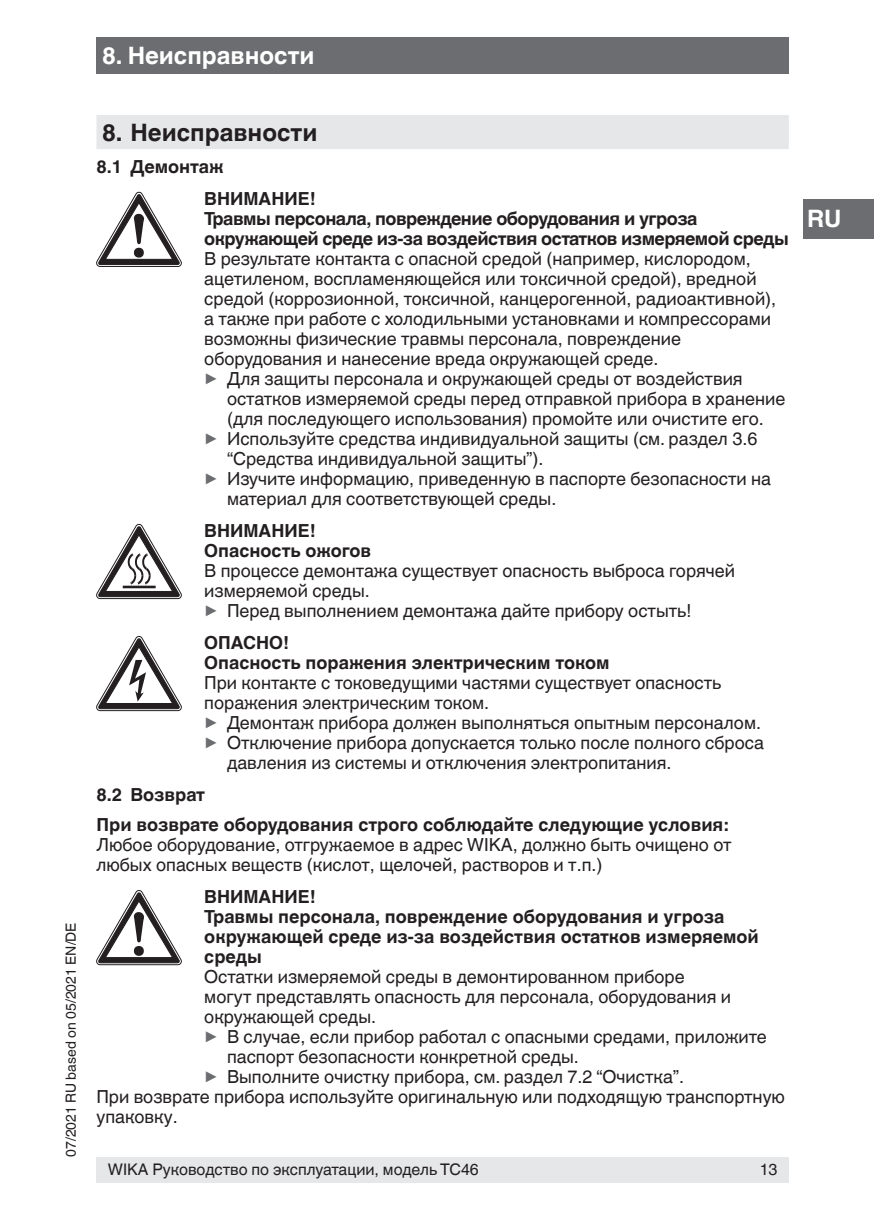
<style>
.page{position:relative;width:874px;height:1225px;background:#fff}
.page>*{position:absolute;margin:0;border:0;box-sizing:border-box;transform-origin:0 0}
.t1{font:700 24px "Helvetica World";color:#fff}
.t2{font:700 24px "Helvetica World";color:#231f20}
.t3{font:18px/20px "Helvetica World";color:#231f20}
.t4{font:700 18px/20px "Helvetica World";color:#231f20}
.t5{font:700 18px/20px "Helvetica World";letter-spacing:-.03em;color:#231f20}
.t6{font:16px "Helvetica World";color:#231f20}
.t7{font:14px "Helvetica World";color:#231f20}
.s1{font-size:17.8px;color:#6c6d70}
</style>
<div class="page">
<div style="left:96px;top:1157px;width:692px;height:25px;background:#e6e7e9"></div>
<div style="left:96px;top:37px;width:692px;height:37px;background:#6c6d70"></div>
<div style="left:802px;top:199px;width:71px;height:39px;background:#6c6d70"></div>
<div style="left:96px;top:115px;width:692px;height:34px;background:#e6e7e9"></div>
<svg style="left:96px;top:192px;width:85px;height:75px"></svg>
<svg style="left:96px;top:524px;width:85px;height:75px"></svg>
<svg style="left:96px;top:636px;width:85px;height:75px"></svg>
<svg style="left:96px;top:890px;width:85px;height:75px"></svg>
<h1 class="t1" style="left:102px;top:42px;width:214px">8. Неисправности</h1>
<p class="t7" style="left:63px;top:1157px;width:236px;rotate:-90deg">07/2021 RU based on 05/2021 EN/DE</p>
<h1 class="t2" style="left:102px;top:118px;width:217px">8. Неисправности</h1>
<p class="t4" style="left:204px;top:150px;width:113px;line-height:32px;text-indent:-108px">8.1 Демонтаж<br>ВНИМАНИЕ!</p>
<p class="t5" style="left:204px;top:208px;width:585px">Травмы персонала, повреждение оборудования и угроза окружающей среде из-за воздействия остатков измеряемой среды</p>
<p class="t3" style="left:204px;top:248px;width:573px">В результате контакта с опасной средой (например, кислородом, ацетиленом, воспламеняющейся или токсичной средой), вредной средой (коррозионной, токсичной, канцерогенной, радиоактивной), а также при работе с холодильными установками и компрессорами возможны физические травмы персонала, повреждение оборудования и нанесение вреда окружающей среде.<br><span class="s1">▶</span> Для защиты персонала и окружающей среды от воздействия</p>
<p class="t3" style="left:227px;top:388px;width:559px">остатков измеряемой среды перед отправкой прибора в хранение</p>
<p class="t3" style="left:227px;top:408px;width:538px">(для последующего использования) промойте или очистите его.</p>
<p class="t3" style="left:204px;top:428px;width:554px"><span class="s1">▶</span> Используйте средства индивидуальной защиты (см. раздел 3.6</p>
<p class="t3" style="left:227px;top:448px;width:318px">“Средства индивидуальной защиты”).</p>
<p class="t3" style="left:204px;top:468px;width:568px"><span class="s1">▶</span> Изучите информацию, приведенную в паспорте безопасности на</p>
<p class="t3" style="left:227px;top:488px;width:331px">материал для соответствующей среды.</p>
<p class="t4" style="left:204px;top:520px;width:168px">ВНИМАНИЕ!<br>Опасность ожогов</p>
<p class="t3" style="left:204px;top:560px;width:532px">В процессе демонтажа существует опасность выброса горячей измеряемой среды.<br><span class="s1">▶</span> Перед выполнением демонтажа дайте прибору остыть!</p>
<p class="t4" style="left:204px;top:632px;width:407px">ОПАСНО!<br>Опасность поражения электрическим током</p>
<p class="t3" style="left:204px;top:672px;width:518px">При контакте с токоведущими частями существует опасность</p>
<p class="t3" style="left:204px;top:692px;width:286px">поражения электрическим током.</p>
<p class="t3" style="left:204px;top:712px;width:558px"><span class="s1">▶</span> Демонтаж прибора должен выполняться опытным персоналом.</p>
<p class="t3" style="left:204px;top:732px;width:561px"><span class="s1">▶</span> Отключение прибора допускается только после полного сброса</p>
<p class="t3" style="left:227px;top:752px;width:446px">давления из системы и отключения электропитания.</p>
<p class="t4" style="left:96px;top:779px;width:633px;line-height:30px">8.2 Возврат<br>При возврате оборудования строго соблюдайте следующие условия:</p>
<p class="t3" style="left:96px;top:834px;width:636px">Любое оборудование, отгружаемое в адрес WIKA, должно быть очищено от любых опасных веществ (кислот, щелочей, растворов и т.п.)</p>
<p class="t4" style="left:204px;top:886px;width:556px">ВНИМАНИЕ!<br>Травмы персонала, повреждение оборудования и угроза окружающей среде из-за воздействия остатков измеряемой среды</p>
<p class="t3" style="left:204px;top:966px;width:481px">Остатки измеряемой среды в демонтированном приборе</p>
<p class="t3" style="left:204px;top:986px;width:528px">могут представлять опасность для персонала, оборудования и</p>
<p class="t3" style="left:204px;top:1006px;width:173px">окружающей среды.</p>
<p class="t3" style="left:204px;top:1026px;width:563px"><span class="s1">▶</span> В случае, если прибор работал с опасными средами, приложите</p>
<p class="t3" style="left:227px;top:1046px;width:353px">паспорт безопасности конкретной среды.</p>
<p class="t3" style="left:204px;top:1066px;width:481px"><span class="s1">▶</span> Выполните очистку прибора, см. раздел 7.2 “Очистка”.</p>
<p class="t3" style="left:96px;top:1086px;width:689px">При возврате прибора используйте оригинальную или подходящую транспортную</p>
<p class="t3" style="left:96px;top:1106px;width:83px">упаковку.</p>
<p class="t6" style="left:108px;top:1160px;width:372px">WIKA Руководство по эксплуатации, модель TC46</p>
<p class="t6" style="left:759px;top:1160px;width:19px">13</p>
<h1 class="t1" style="left:806px;top:205px;width:36px">RU</h1>
</div>
